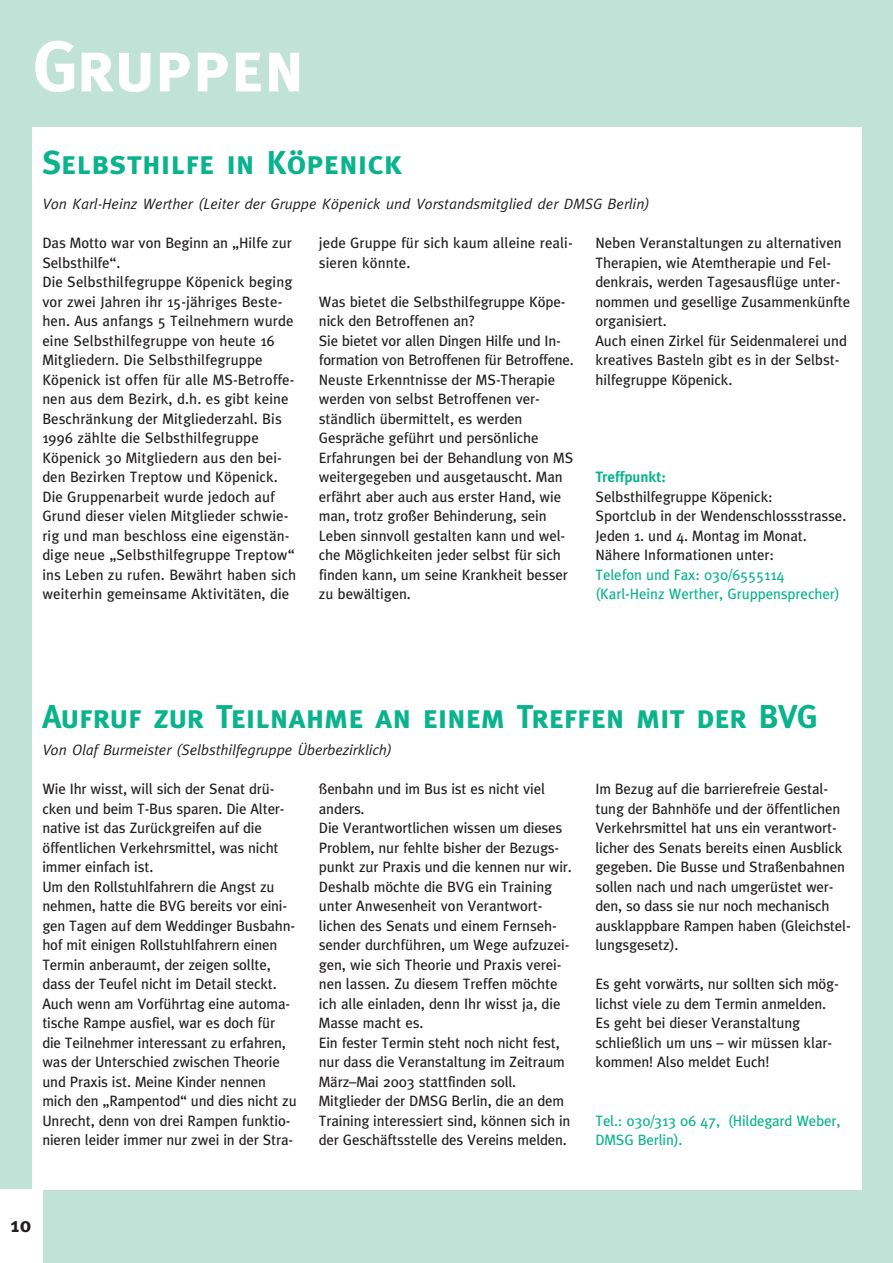
<style>
.page{position:relative;width:893px;height:1263px;background:#fff}
.page>*{position:absolute;margin:0;border:0;box-sizing:border-box;transform-origin:0 0}
.t1{font:72px "Meta Bold Caps";color:#fff}
.t2{font:33px "Meta Bold Caps";letter-spacing:-.005em;color:#0ab38d}
.t3{font:700 21px "Meta Plus";color:#231f20}
.t4{font:15px/19.5px "Meta";color:#231f20}
.t5{font:italic 15px "Meta";color:#231f20}
.t6{font:15px/19.5px "Meta";color:#0ab38d}
.t7{font:700 15px "Meta Plus";color:#0ab38d}
</style>
<div class="page">
<div style="left:0;top:0;width:892px;height:1263px;background:#c1e3d7"></div>
<div style="left:32px;top:127px;width:829px;height:1063px;background:#fff"></div>
<div style="left:0;top:1190px;width:42px;height:73px;background:#fff"></div>
<h1 class="t1" style="left:33px;top:24px;width:273px">Gruppen</h1>
<h2 class="t2" style="left:42px;top:143px;width:361px">Selbsthilfe in Köpenick</h2>
<p class="t5" style="left:42px;top:199px;width:608px">Von Karl-Heinz Werther (Leiter der Gruppe Köpenick und Vorstandsmitglied der DMSG Berlin)</p>
<p class="t4" style="left:42px;top:235px;width:255px">Das Motto war von Beginn an „Hilfe zur Selbsthilfe“.<br>Die Selbsthilfegruppe Köpenick beging vor zwei Jahren ihr 15-jähriges Beste&shy;hen. Aus anfangs 5 Teilnehmern wurde eine Selbsthilfegruppe von heute 16<br>Mitgliedern. Die Selbsthilfegruppe Köpenick ist offen für alle MS-Betroffe&shy;nen aus dem Bezirk, d.h. es gibt keine Beschränkung der Mitgliederzahl. Bis 1996 zählte die Selbsthilfegruppe Köpenick 30 Mitgliedern aus den bei&shy;den Bezirken Treptow und Köpenick.<br>Die Gruppenarbeit wurde jedoch auf Grund dieser vielen Mitglieder schwie&shy;rig und man beschloss eine eigenstän&shy;dige neue „Selbsthilfegruppe Treptow“ ins Leben zu rufen. Bewährt haben sich weiterhin gemeinsame Aktivitäten, die</p>
<p class="t4" style="left:319px;top:235px;width:255px">jede Gruppe für sich kaum alleine reali&shy;sieren könnte.</p>
<p class="t4" style="left:319px;top:293px;width:256px">Was bietet die Selbsthilfegruppe Köpe&shy;nick den Betroffenen an?<br>Sie bietet vor allen Dingen Hilfe und In&shy;formation von Betroffenen für Betroffene.<br>Neuste Erkenntnisse der MS-Therapie werden von selbst Betroffenen ver&shy;ständlich übermittelt, es werden Gespräche geführt und persönliche Erfahrungen bei der Behandlung von MS weitergegeben und ausgetauscht. Man erfährt aber auch aus erster Hand, wie man, trotz großer Behinderung, sein Leben sinnvoll gestalten kann und wel&shy;che Möglichkeiten jeder selbst für sich finden kann, um seine Krankheit besser zu bewältigen.</p>
<p class="t4" style="left:595px;top:235px;width:256px">Neben Veranstaltungen zu alternativen Therapien, wie Atemtherapie und Fel&shy;denkrais, werden Tagesausflüge unter&shy;nommen und gesellige Zusammenkünfte organisiert.<br>Auch einen Zirkel für Seidenmalerei und kreatives Basteln gibt es in der Selbst&shy;hilfegruppe Köpenick.</p>
<p class="t7" style="left:595px;top:471px;width:72px">Treffpunkt:</p>
<p class="t4" style="left:595px;top:488px;width:252px">Selbsthilfegruppe Köpenick:<br>Sportclub in der Wendenschlossstrasse.<br>Jeden 1. und 4. Montag im Monat.<br>Nähere Informationen unter:</p>
<p class="t6" style="left:595px;top:566px;width:246px">Telefon und Fax: 030/6555114 (Karl-Heinz Werther, Gruppensprecher)</p>
<h2 class="t2" style="left:42px;top:697px;width:776px">Aufruf zur Teilnahme an einem Treffen mit der BVG</h2>
<p class="t5" style="left:42px;top:745px;width:351px">Von Olaf Burmeister (Selbsthilfegruppe Überbezirklich)</p>
<p class="t4" style="left:42px;top:781px;width:256px">Wie Ihr wisst, will sich der Senat drü&shy;cken und beim T-Bus sparen. Die Alter&shy;native ist das Zurückgreifen auf die öffentlichen Verkehrsmittel, was nicht immer einfach ist.<br>Um den Rollstuhlfahrern die Angst zu nehmen, hatte die BVG bereits vor eini&shy;gen Tagen auf dem Weddinger Busbahn&shy;hof mit einigen Rollstuhlfahrern einen Termin anberaumt, der zeigen sollte, dass der Teufel nicht im Detail steckt.<br>Auch wenn am Vorführtag eine automa&shy;tische Rampe ausfiel, war es doch für die Teilnehmer interessant zu erfahren, was der Unterschied zwischen Theorie und Praxis ist. Meine Kinder nennen mich den „Rampentod“ und dies nicht zu Unrecht, denn von drei Rampen funktio&shy;nieren leider immer nur zwei in der Stra-</p>
<p class="t4" style="left:319px;top:781px;width:254px">ßenbahn und im Bus ist es nicht viel anders.<br>Die Verantwortlichen wissen um dieses Problem, nur fehlte bisher der Bezugs&shy;punkt zur Praxis und die kennen nur wir.<br>Deshalb möchte die BVG ein Training unter Anwesenheit von Verantwort&shy;lichen des Senats und einem Fernseh&shy;sender durchführen, um Wege aufzuzei&shy;gen, wie sich Theorie und Praxis verei&shy;nen lassen. Zu diesem Treffen möchte ich alle einladen, denn Ihr wisst ja, die Masse macht es.<br>Ein fester Termin steht noch nicht fest, nur dass die Veranstaltung im Zeitraum März–Mai 2003 stattfinden soll.<br>Mitglieder der DMSG Berlin, die an dem Training interessiert sind, können sich in der Geschäftsstelle des Vereins melden.</p>
<p class="t4" style="left:595px;top:781px;width:257px">Im Bezug auf die barrierefreie Gestal&shy;tung der Bahnhöfe und der öffentlichen Verkehrsmittel hat uns ein verantwort&shy;licher des Senats bereits einen Ausblick gegeben. Die Busse und Straßenbahnen sollen nach und nach umgerüstet wer&shy;den, so dass sie nur noch mechanisch ausklappbare Rampen haben (Gleichstel&shy;lungsgesetz).</p>
<p class="t4" style="left:595px;top:976px;width:245px">Es geht vorwärts, nur sollten sich mög&shy;lichst viele zu dem Termin anmelden.<br>Es geht bei dieser Veranstaltung schließlich um uns – wir müssen klar&shy;kommen! Also meldet Euch!</p>
<p class="t6" style="left:595px;top:1112px;width:246px">Tel.: 030/313 06 47, (Hildegard Weber,<br>DMSG Berlin).</p>
<h3 class="t3" style="left:11px;top:1217px;width:22px">10</h3>
</div>
